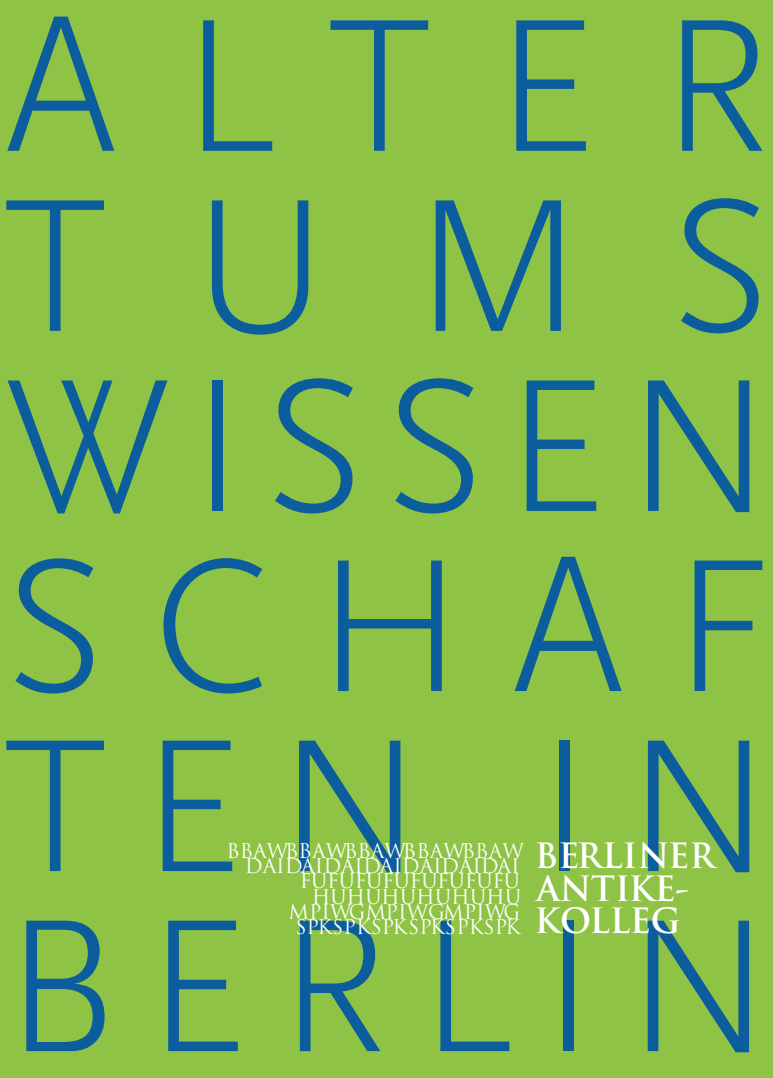
<style>
.page{position:relative;width:773px;height:1078px;background:#fff}
.page>*{position:absolute;margin:0;border:0;box-sizing:border-box;transform-origin:0 0}
.t1{font:300 197.5px/180px "Scala Sans OT";letter-spacing:.165em;color:#0b5d9d;text-align:justify}
.t2{font:700 34px/32.8px "Trajan Pro";color:#fff}
.t3{font:19.75px/15.2px "Trajan Pro";color:#fff;text-align:right}
</style>
<div class="page">
<div style="left:2px;top:1px;width:770px;height:1071px;background:#8ec345"></div>
<h1 class="t1" style="left:3px;top:0;width:770px">ALTER TUMS WISSEN SCHAF TEN IN BERLIN</h1>
<h2 class="t2" style="left:534px;top:839px;width:182px">BERLINER<br>ANTIKE-<br>KOLLEG</h2>
<p class="t3" style="left:226px;top:842px;width:299px">BBAWBBAWBBAWBBAWBBAW<br>DAIDAIDAIDAIDAIDAIDAI<br>FUFUFUFUFUFUFUFU<br>HUHUHUHUHUHU<br>MPIWGMPIWGMPIWG<br>SPKSPKSPKSPKSPKSPK</p>
</div>
